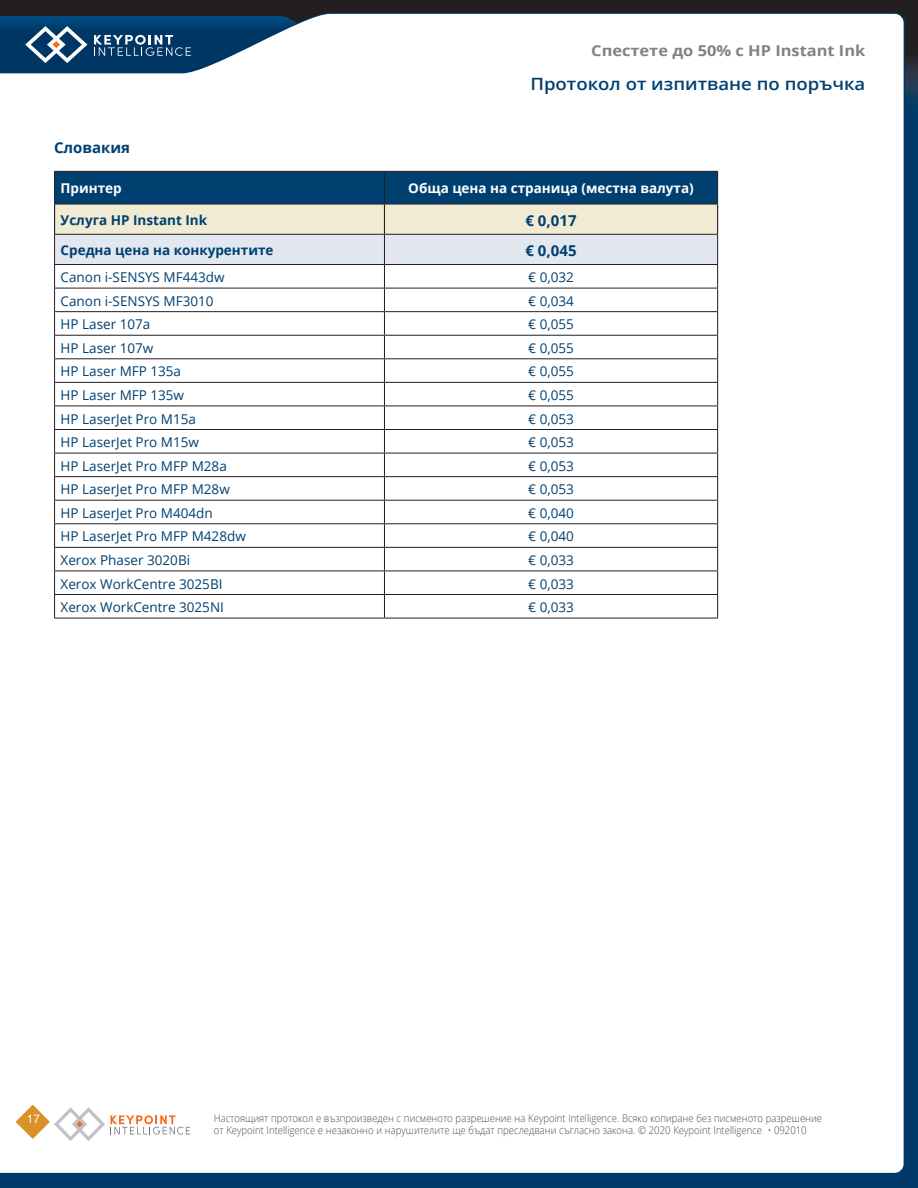
<style>
.page{position:relative;width:918px;height:1188px;background:#fff}
.page>*{position:absolute;margin:0;border:0;box-sizing:border-box;transform-origin:0 0}
.t1{font:600 16.95px "Open Sans";color:#004071;scale:1.09 1}
.t2{font:700 15px "Open Sans";color:#808285;scale:1.09 1}
.t3{font:700 15px "Open Sans";color:#004071}
.t4{font:13.5px "Open Sans";color:#004071}
.t5{font:700 13.5px "Open Sans";color:#004071}
.t6{font:700 13.5px "Open Sans";color:#fff}
.t7{font:11.85px "Helvetica Neue LT Pro";color:#fff}
.t8{font:300 10.5px/12px "Open Sans";color:#4b4c4d;scale:.91 1}
</style>
<div class="page">
<div style="left:0;top:60px;width:918px;height:1128px;background:#003a6a"></div>
<div style="left:0;top:0;width:918px;height:72px;background:#231f20"></div>
<svg style="left:906px;top:58px;width:12px;height:42px"></svg>
<div style="left:0;top:12px;width:906px;height:1161px;background:#fff"></div>
<svg style="left:0;top:16px;width:353px;height:69px;background:#7292ac"></svg>
<svg style="left:9px;top:1098px;width:181px;height:47px;background:#f5ece3"></svg>
<svg style="left:54px;top:171px;width:664px;height:447px;background:#e0e4e6"></svg>
<hr style="left:54px;top:618px;width:330px;height:1px;background:#231f20">
<hr style="left:384px;top:618px;width:334px;height:1px;background:#231f20">
<hr style="left:54px;top:204px;width:330px;height:1px;background:#231f20">
<hr style="left:384px;top:204px;width:334px;height:1px;background:#231f20">
<p class="t2" style="left:591px;top:40px;width:253px">Спестете до 50% с HP Instant Ink</p>
<p class="t1" style="left:530px;top:72px;width:309px">Протокол от изпитване по поръчка</p>
<p class="t3" style="left:54px;top:137px;width:78px">Словакия</p>
<p class="t6" style="left:61px;top:179px;width:63px">Принтер</p>
<p class="t6" style="left:408px;top:179px;width:287px">Обща цена на страница (местна валута)</p>
<p class="t5" style="left:61px;top:211px;width:148px">Услуга HP Instant Ink</p>
<p class="t3" style="left:526px;top:210px;width:53px">€ 0,017</p>
<p class="t5" style="left:61px;top:241px;width:214px">Средна цена на конкурентите</p>
<p class="t3" style="left:526px;top:240px;width:53px">€ 0,045</p>
<p class="t4" style="left:61px;top:268px;width:166px">Canon i-SENSYS MF443dw</p>
<p class="t4" style="left:528px;top:268px;width:47px">€ 0,032</p>
<p class="t4" style="left:61px;top:292px;width:155px">Canon i-SENSYS MF3010</p>
<p class="t4" style="left:528px;top:292px;width:47px">€ 0,034</p>
<p class="t4" style="left:61px;top:315px;width:91px">HP Laser 107a</p>
<p class="t4" style="left:528px;top:315px;width:47px">€ 0,055</p>
<p class="t4" style="left:61px;top:339px;width:94px">HP Laser 107w</p>
<p class="t4" style="left:528px;top:339px;width:47px">€ 0,055</p>
<p class="t4" style="left:61px;top:362px;width:122px">HP Laser MFP 135a</p>
<p class="t4" style="left:528px;top:362px;width:47px">€ 0,055</p>
<p class="t4" style="left:61px;top:386px;width:125px">HP Laser MFP 135w</p>
<p class="t4" style="left:528px;top:386px;width:47px">€ 0,055</p>
<p class="t4" style="left:61px;top:409px;width:137px">HP LaserJet Pro M15a</p>
<p class="t4" style="left:528px;top:409px;width:47px">€ 0,053</p>
<p class="t4" style="left:61px;top:433px;width:140px">HP LaserJet Pro M15w</p>
<p class="t4" style="left:528px;top:433px;width:47px">€ 0,053</p>
<p class="t4" style="left:61px;top:457px;width:168px">HP LaserJet Pro MFP M28a</p>
<p class="t4" style="left:528px;top:457px;width:47px">€ 0,053</p>
<p class="t4" style="left:61px;top:480px;width:171px">HP LaserJet Pro MFP M28w</p>
<p class="t4" style="left:528px;top:480px;width:47px">€ 0,053</p>
<p class="t4" style="left:61px;top:504px;width:154px">HP LaserJet Pro M404dn</p>
<p class="t4" style="left:528px;top:504px;width:47px">€ 0,040</p>
<p class="t4" style="left:61px;top:527px;width:187px">HP LaserJet Pro MFP M428dw</p>
<p class="t4" style="left:528px;top:527px;width:47px">€ 0,040</p>
<p class="t4" style="left:61px;top:551px;width:131px">Xerox Phaser 3020Bi</p>
<p class="t4" style="left:528px;top:551px;width:47px">€ 0,033</p>
<p class="t4" style="left:61px;top:574px;width:164px">Xerox WorkCentre 3025BI</p>
<p class="t4" style="left:528px;top:574px;width:47px">€ 0,033</p>
<p class="t4" style="left:61px;top:598px;width:165px">Xerox WorkCentre 3025NI</p>
<p class="t4" style="left:528px;top:598px;width:47px">€ 0,033</p>
<p class="t7" style="left:27px;top:1111px;width:15px">17</p>
<p class="t8" style="left:214px;top:1112px;width:670px">Настоящият протокол е възпроизведен с писменото разрешение на Keypoint Intelligence. Всяко копиране без писменото разрешение от Keypoint Intelligence е незаконно и нарушителите ще бъдат преследвани съгласно закона. © 2020 Keypoint Intelligence • 092010</p>
</div>
